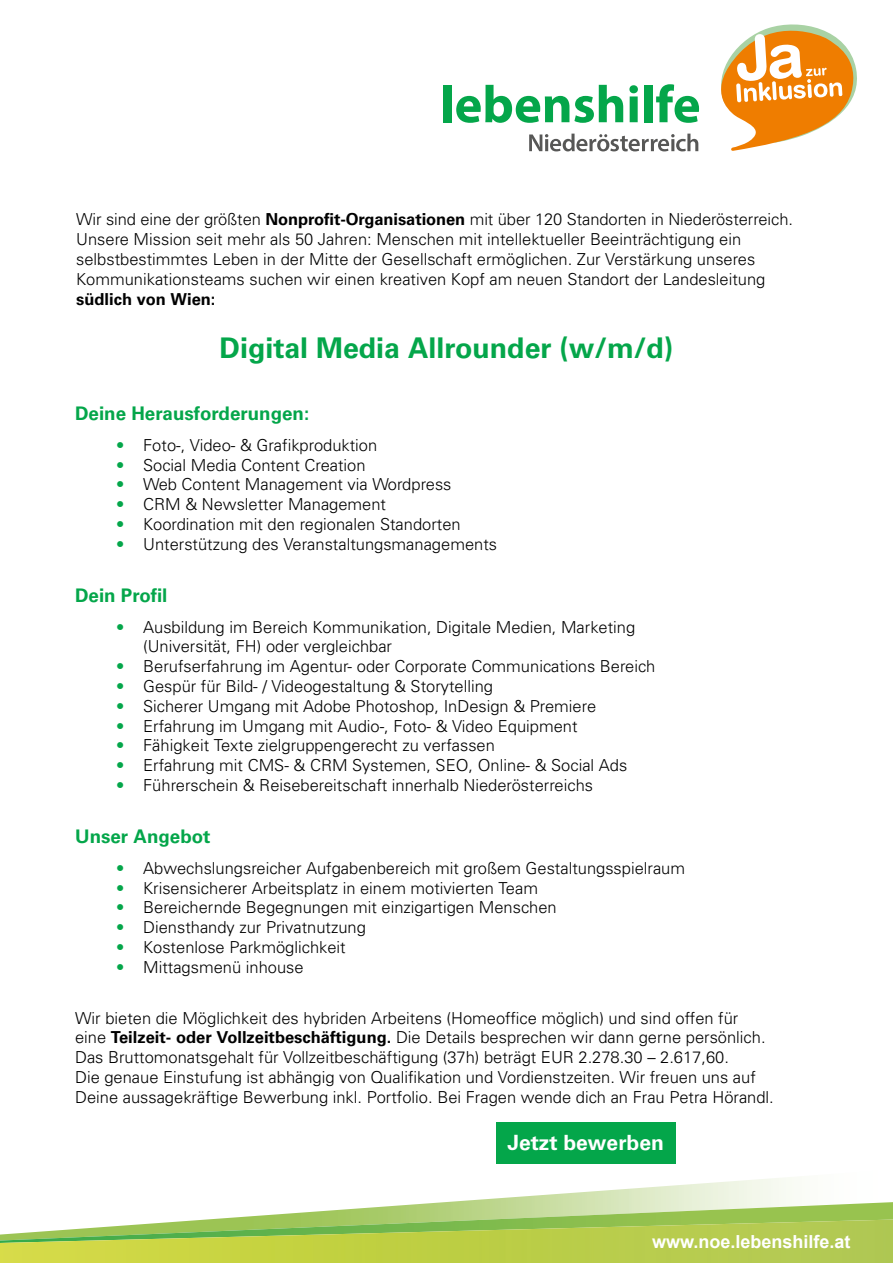
<style>
.page{position:relative;width:893px;height:1263px;background:#fff}
.page>*{position:absolute;margin:0;border:0;box-sizing:border-box;transform-origin:0 0}
.t1{font:28.5px "Univers LT 65 Bd";color:#04a64a}
.t2{font:21px "Univers LT 65 Bd";color:#fff}
.t3{font:18.75px "Univers LT 65 Bd";color:#04a64a}
.t4{font:700 18px "Arial";color:#fff}
.t5{font:16.5px/19.8px "Univers LT 45 Lt";color:#000}
.s1{font-family:"Univers LT 65 Bd"}
.s2{color:#04a64a}
</style>
<div class="page">
<img style="left:448px;top:1177px;width:346px;height:25px">
<svg style="left:214px;top:1202px;width:679px;height:17px"></svg>
<img style="left:0;top:1243px;width:893px;height:20px">
<img style="left:0;top:1219px;width:893px;height:24px">
<div style="left:443px;top:85px;width:8px;height:37px;background:#04a64a"></div>
<svg style="left:456px;top:85px;width:167px;height:38px"></svg>
<svg style="left:629px;top:85px;width:9px;height:37px"></svg>
<div style="left:644px;top:85px;width:8px;height:37px;background:#04a64a"></div>
<svg style="left:656px;top:84px;width:43px;height:39px"></svg>
<svg style="left:529px;top:134px;width:169px;height:17px"></svg>
<svg style="left:721px;top:24px;width:136px;height:127px"></svg>
<div style="left:496px;top:1122px;width:179px;height:41px;background:#04a64a"></div>
<p class="t5" style="left:76px;top:210px;width:718px">Wir sind eine der größten <span class="s1">Nonprofit-Organisationen</span> mit über 120 Standorten in Niederösterreich.<br>Unsere Mission seit mehr als 50 Jahren: Menschen mit intellektueller Beeinträchtigung ein selbstbestimmtes Leben in der Mitte der Gesellschaft ermöglichen. Zur Verstärkung unseres Kommunikationsteams suchen wir einen kreativen Kopf am neuen Standort der Landesleitung <span class="s1">südlich von Wien:</span></p>
<p class="t1" style="left:219px;top:331px;width:455px">Digital Media Allrounder (w/m/d)</p>
<p class="t3" style="left:75px;top:403px;width:236px">Deine Herausforderungen:</p>
<p class="t5" style="left:116px;top:435px;width:263px"><span class="s2">•</span> Foto-, Video- &amp; Grafikproduktion</p>
<p class="t5" style="left:116px;top:455px;width:251px"><span class="s2">•</span> Social Media Content Creation</p>
<p class="t5" style="left:116px;top:475px;width:337px"><span class="s2">•</span> Web Content Management via Wordpress</p>
<p class="t5" style="left:116px;top:494px;width:271px"><span class="s2">•</span> CRM &amp; Newsletter Management</p>
<p class="t5" style="left:116px;top:514px;width:346px"><span class="s2">•</span> Koordination mit den regionalen Standorten</p>
<p class="t5" style="left:116px;top:534px;width:382px"><span class="s2">•</span> Unterstützung des Veranstaltungsmanagements</p>
<p class="t3" style="left:75px;top:585px;width:94px">Dein Profil</p>
<p class="t5" style="left:143px;top:617px;width:494px;text-indent:-27px"><span class="s2">•</span> Ausbildung im Bereich Kommunikation, Digitale Medien, Marketing (Universität, FH) oder vergleichbar</p>
<p class="t5" style="left:116px;top:656px;width:541px"><span class="s2">•</span> Berufserfahrung im Agentur- oder Corporate Communications Bereich</p>
<p class="t5" style="left:116px;top:676px;width:378px"><span class="s2">•</span> Gespür für Bild- / Videogestaltung &amp; Storytelling</p>
<p class="t5" style="left:116px;top:696px;width:482px"><span class="s2">•</span> Sicherer Umgang mit Adobe Photoshop, InDesign &amp; Premiere</p>
<p class="t5" style="left:116px;top:716px;width:463px"><span class="s2">•</span> Erfahrung im Umgang mit Audio-, Foto- &amp; Video Equipment</p>
<p class="t5" style="left:116px;top:736px;width:380px"><span class="s2">•</span> Fähigkeit Texte zielgruppengerecht zu verfassen</p>
<p class="t5" style="left:116px;top:755px;width:513px"><span class="s2">•</span> Erfahrung mit CMS- &amp; CRM Systemen, SEO, Online- &amp; Social Ads</p>
<p class="t5" style="left:116px;top:775px;width:478px"><span class="s2">•</span> Führerschein &amp; Reisebereitschaft innerhalb Niederösterreichs</p>
<p class="t3" style="left:75px;top:826px;width:137px">Unser Angebot</p>
<p class="t5" style="left:116px;top:858px;width:570px"><span class="s2">•</span> Abwechslungsreicher Aufgabenbereich mit großem Gestaltungsspielraum</p>
<p class="t5" style="left:116px;top:878px;width:423px"><span class="s2">•</span> Krisensicherer Arbeitsplatz in einem motivierten Team</p>
<p class="t5" style="left:116px;top:898px;width:442px"><span class="s2">•</span> Bereichernde Begegnungen mit einzigartigen Menschen</p>
<p class="t5" style="left:116px;top:917px;width:251px"><span class="s2">•</span> Diensthandy zur Privatnutzung</p>
<p class="t5" style="left:116px;top:937px;width:231px"><span class="s2">•</span> Kostenlose Parkmöglichkeit</p>
<p class="t5" style="left:116px;top:957px;width:189px"><span class="s2">•</span> Mittagsmenü inhouse</p>
<p class="t5" style="left:75px;top:1008px;width:700px">Wir bieten die Möglichkeit des hybriden Arbeitens (Homeoffice möglich) und sind offen für<br>eine <span class="s1">Teilzeit- oder Vollzeitbeschäftigung.</span> Die Details besprechen wir dann gerne persönlich.<br>Das Bruttomonatsgehalt für Vollzeitbeschäftigung (37h) beträgt EUR 2.278.30 – 2.617,60.<br>Die genaue Einstufung ist abhängig von Qualifikation und Vordienstzeiten. Wir freuen uns auf Deine aussagekräftige Bewerbung inkl. Portfolio. Bei Fragen wende dich an Frau Petra Hörandl.</p>
<p class="t2" style="left:507px;top:1130px;width:158px">Jetzt bewerben</p>
<p class="t4" style="left:652px;top:1229px;width:200px">www.noe.lebenshilfe.at</p>
</div>
